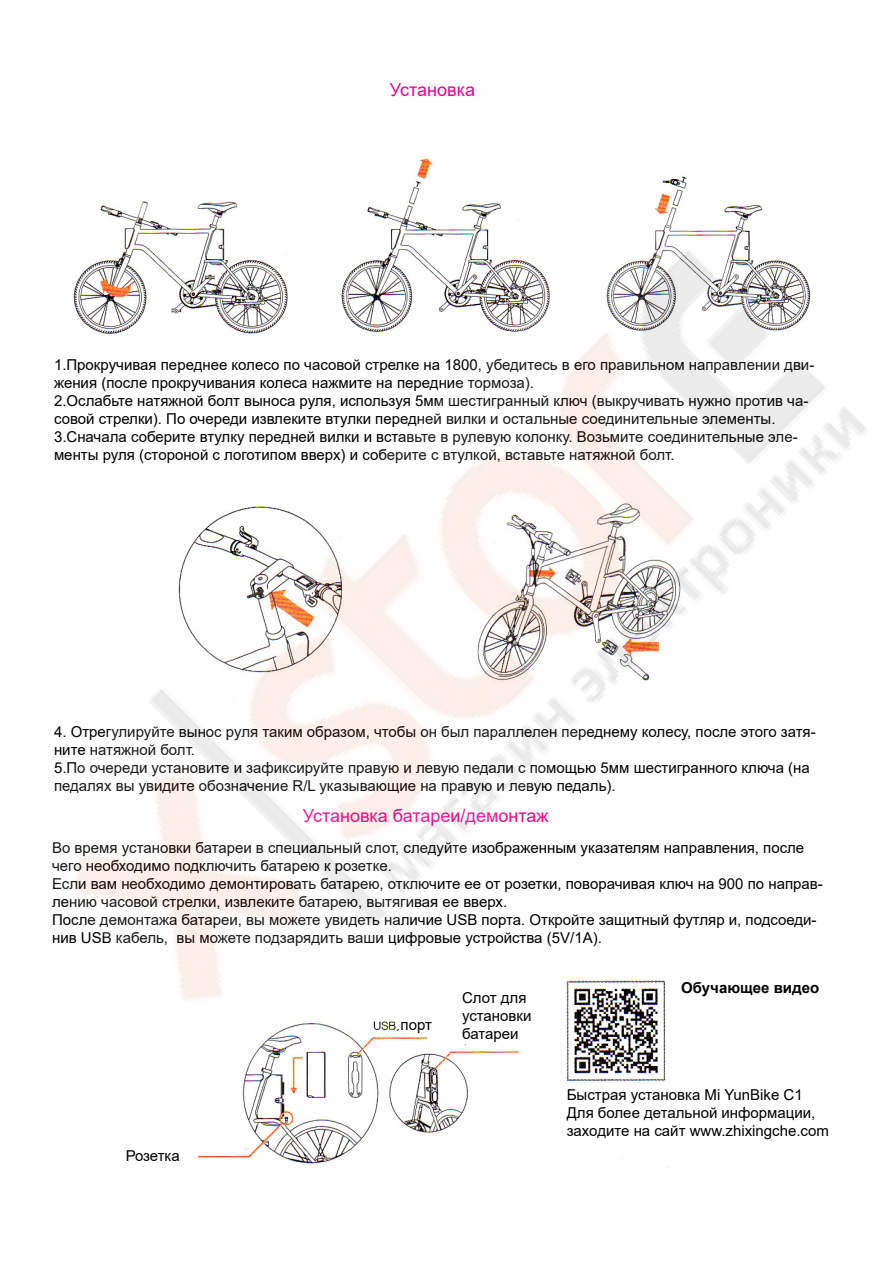
<style>
.page{position:relative;width:893px;height:1263px;background:#fff}
.page>*{position:absolute;margin:0;border:0;box-sizing:border-box;transform-origin:0 0}
.t1{font:18px "Arial";color:#ec008c}
.t2{font:15px/18px "Arial";color:#000}
.t3{font:700 15px "Arial";color:#000}
</style>
<div class="page">
<img style="left:197px;top:1073px;width:472px;height:95px">
<img style="left:73px;top:190px;width:793px;height:883px">
<p class="t1" style="left:390px;top:77px;width:87px">Установка</p>
<p class="t2" style="left:54px;top:356px;width:762px">1.Прокручивая переднее колесо по часовой стрелке на 1800, убедитесь в его правильном направлении дви&shy;жения (после прокручивания колеса нажмите на передние тормоза).<br>2.Ослабьте натяжной болт выноса руля, используя 5мм шестигранный ключ (выкручивать нужно против ча&shy;совой стрелки). По очереди извлеките втулки передней вилки и остальные соединительные элементы.<br>3.Сначала соберите втулку передней вилки и вставьте в рулевую колонку. Возьмите соединительные эле&shy;менты руля (стороной с логотипом вверх) и соберите с втулкой, вставьте натяжной болт.</p>
<p class="t2" style="left:54px;top:723px;width:763px">4. Отрегулируйте вынос руля таким образом, чтобы он был параллелен переднему колесу, после этого затя&shy;ните натяжной болт.<br>5.По очереди установите и зафиксируйте правую и левую педали с помощью 5мм шестигранного ключа (на педалях вы увидите обозначение R/L указывающие на правую и левую педаль).</p>
<p class="t1" style="left:303px;top:803px;width:247px">Установка батареи/демонтаж</p>
<p class="t2" style="left:52px;top:838px;width:772px">Во время установки батареи в специальный слот, следуйте изображенным указателям направления, после чего необходимо подключить батарею к розетке.<br>Если вам необходимо демонтировать батарею, отключите ее от розетки, поворачивая ключ на 900 по направ&shy;лению часовой стрелки, извлеките батарею, вытягивая ее вверх.<br>После демонтажа батареи, вы можете увидеть наличие USB порта. Откройте защитный футляр и, подсоеди&shy;нив USB кабель, вы можете подзарядить ваши цифровые устройства (5V/1A).</p>
<p class="t2" style="left:126px;top:1147px;width:56px">Розетка</p>
<p class="t2" style="left:401px;top:1016px;width:33px">порт</p>
<p class="t2" style="left:462px;top:989px;width:71px">Слот для установки батареи</p>
<p class="t3" style="left:681px;top:977px;width:139px">Обучающее видео</p>
<p class="t2" style="left:567px;top:1086px;width:264px">Быстрая установка Mi YunBike C1<br>Для более детальной информации, заходите на сайт www.zhixingche.com</p>
</div>
